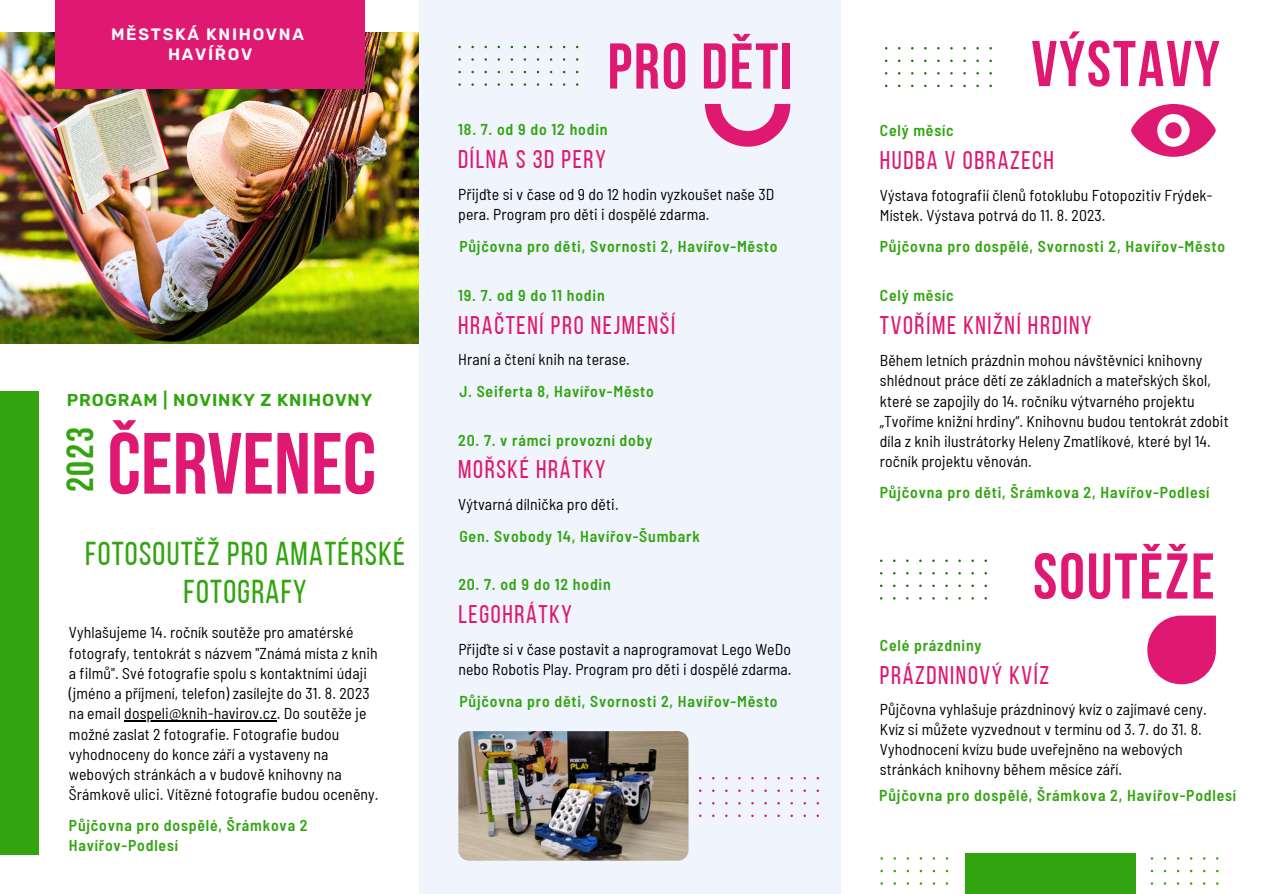
<style>
.page{position:relative;width:1263px;height:894px;background:#fff}
.page>*{position:absolute;margin:0;border:0;box-sizing:border-box;transform-origin:0 0}
.t1{font:700 86.55px "Bebas Neue";color:#df1872}
.t2{font:700 64.5px "Bebas Neue";letter-spacing:.03em;color:#df1872}
.t3{font:700 37.5px "Bebas Neue";color:#31a40f}
.t4{font:33px/38.2px "Bebas Neue";letter-spacing:.04em;color:#31a40f;text-align:center}
.t5{font:25.5px "Bebas Neue";letter-spacing:.065em;color:#df1872}
.t6{font:600 17.25px "Rubik";letter-spacing:.05em;color:#31a40f}
.t7{font:600 16.5px "Rubik";letter-spacing:.105em;color:#fff}
.t8{font:semi-condensed 15.75px/20.2px "Barlow";letter-spacing:.005em;color:#000}
.t9{font:600 semi-condensed 15.75px "Barlow";letter-spacing:.05em;color:#31a40f}
</style>
<div class="page">
<div style="left:419px;top:0;width:421px;height:893px;background:#eff4fd"></div>
<img style="left:0;top:32px;width:419px;height:311px">
<div style="left:56px;top:0;width:309px;height:89px;background:#df1872"></div>
<svg style="left:458px;top:45px;width:120px;height:41px"></svg>
<svg style="left:705px;top:104px;width:85px;height:43px"></svg>
<div style="left:0;top:391px;width:39px;height:463px;background:#31a40f"></div>
<img style="left:458px;top:731px;width:230px;height:129px;border-radius:11px">
<svg style="left:699px;top:777px;width:120px;height:40px"></svg>
<svg style="left:885px;top:47px;width:107px;height:41px"></svg>
<svg style="left:1131px;top:104px;width:85px;height:53px"></svg>
<svg style="left:880px;top:559px;width:107px;height:41px"></svg>
<svg style="left:1147px;top:615px;width:69px;height:69px;background:#e43e89"></svg>
<div style="left:965px;top:853px;width:170px;height:40px;background:#31a40f"></div>
<svg style="left:880px;top:857px;width:69px;height:28px"></svg>
<svg style="left:1151px;top:857px;width:68px;height:28px"></svg>
<hr style="left:124px;top:720px;width:153px;height:1px;background:#000">
<p class="t7" style="left:111px;top:25px;width:194px">MĚSTSKÁ KNIHOVNA</p>
<p class="t7" style="left:168px;top:45px;width:86px">HAVÍŘOV</p>
<p class="t6" style="left:67px;top:390px;width:307px">PROGRAM | NOVINKY Z KNIHOVNY</p>
<p class="t3" style="left:65px;top:492px;width:66px;rotate:-90deg">2023</p>
<p class="t1" style="left:108px;top:428px;width:270px">ČERVENEC</p>
<p class="t4" style="left:85px;top:537px;width:321px">FOTOSOUTĚŽ PRO AMATÉRSKÉ<br>FOTOGRAFY</p>
<p class="t8" style="left:69px;top:621px;width:311px">Vyhlašujeme 14. ročník soutěže pro amatérské fotografy, tentokrát s názvem "Známá místa z knih a filmů". Své fotografie spolu s kontaktními údaji (jméno a příjmení, telefon) zasílejte do 31. 8. 2023 na email dospeli@knih-havirov.cz. Do soutěže je možné zaslat 2 fotografie. Fotografie budou vyhodnoceny do konce září a vystaveny na webových stránkách a v budově knihovny na Šrámkově ulici. Vítězné fotografie budou oceněny.</p>
<p class="t9" style="left:69px;top:814px;width:240px">Půjčovna pro dospělé, Šrámkova 2</p>
<p class="t9" style="left:69px;top:834px;width:111px">Havířov-Podlesí</p>
<p class="t2" style="left:607px;top:40px;width:186px">PRO DĚTI</p>
<p class="t2" style="left:1031px;top:38px;width:190px">VÝSTAVY</p>
<p class="t9" style="left:458px;top:120px;width:151px">18. 7. od 9 do 12 hodin</p>
<p class="t5" style="left:458px;top:149px;width:149px">DÍLNA S 3D PERY</p>
<p class="t8" style="left:458px;top:183px;width:318px">Přijďte si v čase od 9 do 12 hodin vyzkoušet naše 3D pera. Program pro děti i dospělé zdarma.</p>
<p class="t9" style="left:459px;top:236px;width:320px">Půjčovna pro děti, Svornosti 2, Havířov-Město</p>
<p class="t9" style="left:458px;top:285px;width:148px">19. 7. od 9 do 11 hodin</p>
<p class="t5" style="left:458px;top:314px;width:218px">HRAČTENÍ PRO NEJMENŠÍ</p>
<p class="t8" style="left:458px;top:349px;width:173px">Hraní a čtení knih na terase.</p>
<p class="t9" style="left:459px;top:381px;width:196px">J. Seiferta 8, Havířov-Město</p>
<p class="t9" style="left:458px;top:429px;width:196px">20. 7. v rámci provozní doby</p>
<p class="t5" style="left:458px;top:459px;width:149px">MOŘSKÉ HRÁTKY</p>
<p class="t8" style="left:458px;top:493px;width:162px">Výtvarná dílnička pro děti.</p>
<p class="t9" style="left:459px;top:525px;width:242px">Gen. Svobody 14, Havířov-Šumbark</p>
<p class="t9" style="left:458px;top:574px;width:154px">20. 7. od 9 do 12 hodin</p>
<p class="t5" style="left:458px;top:603px;width:115px">LEGOHRÁTKY</p>
<p class="t8" style="left:458px;top:638px;width:335px">Přijďte si v čase postavit a naprogramovat Lego WeDo nebo Robotis Play. Program pro děti i dospělé zdarma.</p>
<p class="t9" style="left:460px;top:690px;width:320px">Půjčovna pro děti, Svornosti 2, Havířov-Město</p>
<p class="t9" style="left:880px;top:120px;width:75px">Celý měsíc</p>
<p class="t5" style="left:880px;top:149px;width:176px">HUDBA V OBRAZECH</p>
<p class="t8" style="left:880px;top:184px;width:334px">Výstava fotografií členů fotoklubu Fotopozitiv Frýdek-<br>Místek. Výstava potrvá do 11. 8. 2023.</p>
<p class="t9" style="left:880px;top:236px;width:347px">Půjčovna pro dospělé, Svornosti 2, Havířov-Město</p>
<p class="t9" style="left:880px;top:285px;width:75px">Celý měsíc</p>
<p class="t5" style="left:880px;top:314px;width:213px">TVOŘÍME KNIŽNÍ HRDINY</p>
<p class="t8" style="left:880px;top:349px;width:350px">Během letních prázdnin mohou návštěvníci knihovny shlédnout práce dětí ze základních a mateřských škol, které se zapojily do 14. ročníku výtvarného projektu „Tvoříme knižní hrdiny“. Knihovnu budou tentokrát zdobit díla z knih ilustrátorky Heleny Zmatlíkové, které byl 14. ročník projektu věnován.</p>
<p class="t9" style="left:880px;top:482px;width:331px">Půjčovna pro děti, Šrámkova 2, Havířov-Podlesí</p>
<p class="t9" style="left:880px;top:634px;width:103px">Celé prázdniny</p>
<p class="t2" style="left:1033px;top:550px;width:183px">SOUTĚŽE</p>
<p class="t5" style="left:880px;top:664px;width:171px">PRÁZDNINOVÝ KVÍZ</p>
<p class="t8" style="left:880px;top:698px;width:328px">Půjčovna vyhlašuje prázdninový kvíz o zajímavé ceny.</p>
<p class="t8" style="left:880px;top:718px;width:324px">Kvíz si můžete vyzvednout v termínu od 3. 7. do 31. 8.</p>
<p class="t8" style="left:880px;top:738px;width:304px">Vyhodnocení kvízu bude uveřejněno na webových stránkách knihovny během měsíce září.</p>
<p class="t9" style="left:879px;top:785px;width:358px">Půjčovna pro dospělé, Šrámkova 2, Havířov-Podlesí</p>
</div>
